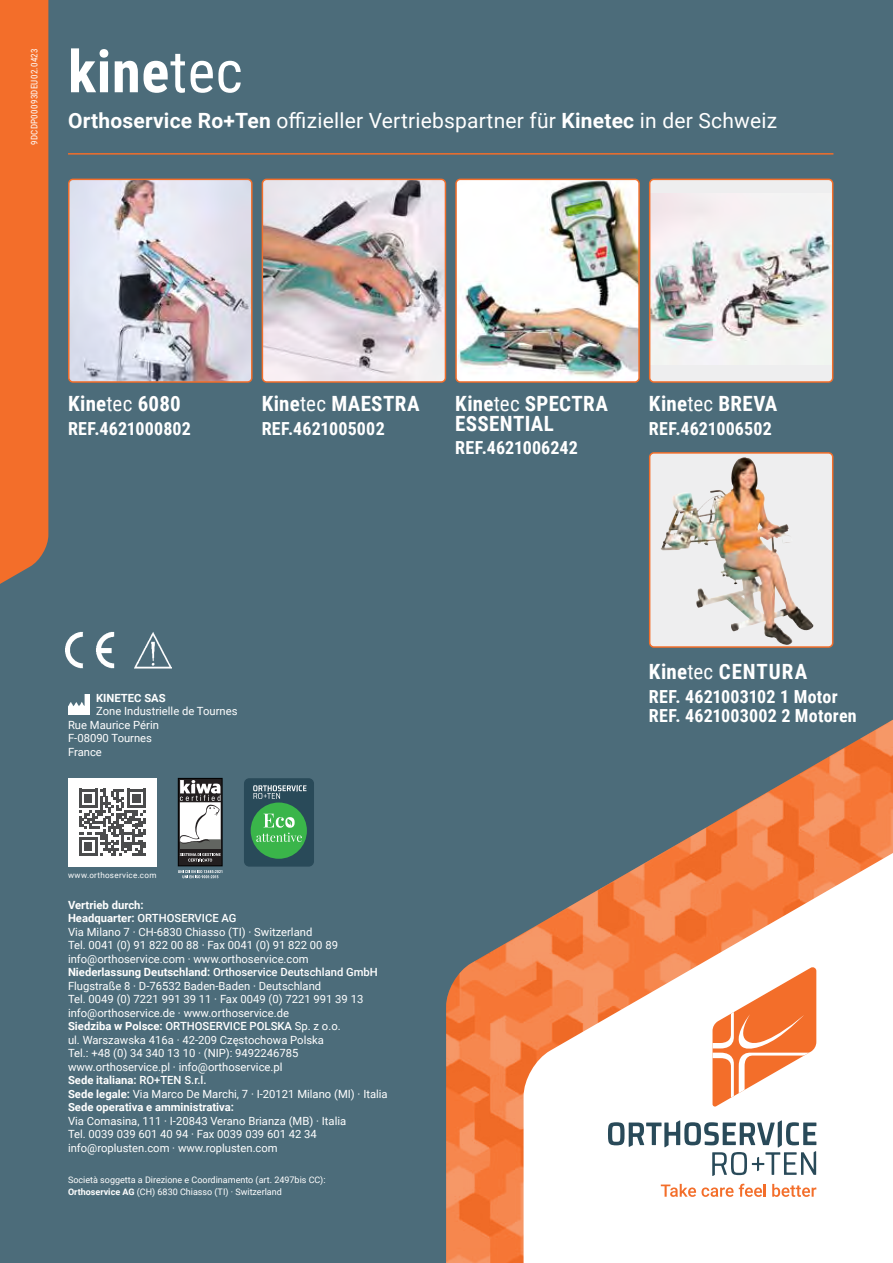
<style>
.page{position:relative;width:893px;height:1263px;background:#4c6c7a}
.page>*{position:absolute;margin:0;border:0;box-sizing:border-box;transform-origin:0 0}
.t1{font:700 58.5px "Roboto Condensed";color:#fff}
.t2{font:21px "Roboto";letter-spacing:.01em;color:#fff}
.t3{font:700 21px/19.5px "Roboto Condensed";letter-spacing:.015em;color:#fff}
.t4{font:700 21px "Roboto Condensed";letter-spacing:.04em;color:#fff}
.t5{font:700 18px/19.5px "Roboto Condensed";letter-spacing:.01em;color:#fff}
.t6{font:11.25px/13.5px "Roboto";color:#fff}
.t7{font:700 11.25px "Roboto";color:#fff}
.t8{font:9px/12px "Roboto";color:#fff}
.t9{font:9px "Roboto Condensed";letter-spacing:.035em;color:#fff}
.t10{font:8.1px "Roboto";letter-spacing:.035em;color:#fff}
.s1{font-weight:400}
.s2{font-weight:700}
.s3{font-weight:500}
</style>
<div class="page">
<div style="left:0;top:0;width:48px;height:584px;background:#f36e2a"></div>
<img style="left:446px;top:722px;width:447px;height:541px">
<svg style="left:524px;top:839px;width:369px;height:424px;background:#f1d1c1"></svg>
<svg style="left:608px;top:1120px;width:208px;height:56px;background:#c7cfd3"></svg>
<svg style="left:661px;top:1184px;width:105px;height:13px"></svg>
<svg style="left:772px;top:1184px;width:44px;height:13px"></svg>
<svg style="left:712px;top:966px;width:104px;height:141px;background:#f8b491"></svg>
<div style="left:68px;top:778px;width:88px;height:89px;background:#fff"></div>
<svg style="left:79px;top:789px;width:67px;height:67px"></svg>
<hr style="left:68px;top:153px;width:765px;height:2px;background:#f36e2a">
<img style="left:65px;top:631px;width:49px;height:38px">
<img style="left:134px;top:632px;width:38px;height:37px">
<div style="left:650px;top:179px;width:183px;height:203px;background:#eeeeef;border-radius:4px"></div>
<img style="left:651px;top:197px;width:180px;height:160px">
<div style="left:649px;top:179px;width:184px;height:204px;border:1px solid #f36e2a;border-radius:4px"></div>
<svg style="left:650px;top:453px;width:183px;height:194px;background:#e1d6cf"></svg>
<img style="left:661px;top:459px;width:78px;height:118px">
<div style="left:649px;top:452px;width:184px;height:196px;border:1px solid #f36e2a;border-radius:4px"></div>
<img style="left:262px;top:179px;width:183px;height:202px">
<div style="left:262px;top:179px;width:184px;height:204px;border:1px solid #f36e2a;border-radius:4px"></div>
<img style="left:70px;top:181px;width:181px;height:200px">
<div style="left:68px;top:179px;width:185px;height:204px;border:1px solid #f36e2a;border-radius:4px"></div>
<img style="left:457px;top:181px;width:181px;height:200px">
<div style="left:455px;top:179px;width:185px;height:204px;border:1px solid #f36e2a;border-radius:4px"></div>
<div style="left:178px;top:778px;width:44px;height:88px;background:#231f20"></div>
<div style="left:178px;top:778px;width:44px;height:88px;border:1px solid #000001"></div>
<div style="left:180px;top:839px;width:41px;height:10px;background:#626561"></div>
<svg style="left:180px;top:780px;width:41px;height:64px"></svg>
<svg style="left:180px;top:853px;width:41px;height:8px"></svg>
<svg style="left:178px;top:870px;width:44px;height:8px"></svg>
<img style="left:68px;top:694px;width:22px;height:21px">
<div style="left:244px;top:778px;width:70px;height:89px;background:#294a59;border-radius:5px"></div>
<div style="left:251px;top:802px;width:56px;height:57px;background:#3ab54a;border-radius:50%"></div>
<svg style="left:256px;top:814px;width:46px;height:28px"></svg>
<svg style="left:253px;top:785px;width:53px;height:14px"></svg>
<p class="t9" style="left:28px;top:145px;width:98px;rotate:-90deg">9DCDP00093DEU02.0423</p>
<h1 class="t1" style="left:68px;top:30px;width:176px">kine<span class="s1">tec</span></h1>
<h2 class="t2" style="left:68px;top:106px;width:711px"><span class="s2">Orthoservice Ro+Ten</span> offizieller Vertriebspartner für <span class="s2">Kinetec</span> in der Schweiz</h2>
<h2 class="t3" style="left:68px;top:393px;width:114px">Kine<span class="s1">tec</span> 6080</h2>
<h3 class="t5" style="left:68px;top:418px;width:125px">REF.4621000802</h3>
<h2 class="t3" style="left:262px;top:393px;width:160px">Kine<span class="s1">tec</span> MAESTRA</h2>
<h3 class="t5" style="left:262px;top:418px;width:125px">REF.4621005002</h3>
<h2 class="t3" style="left:455px;top:393px;width:154px">Kine<span class="s1">tec</span> SPECTRA<br>ESSENTIAL</h2>
<h3 class="t5" style="left:455px;top:438px;width:124px">REF.4621006242</h3>
<h2 class="t3" style="left:649px;top:393px;width:130px">Kine<span class="s1">tec</span> BREVA</h2>
<h3 class="t5" style="left:649px;top:418px;width:125px">REF.4621006502</h3>
<p class="t7" style="left:96px;top:690px;width:71px">KINETEC SAS</p>
<p class="t6" style="left:68px;top:704px;width:171px;text-indent:28px">Zone Industrielle de Tournes<br>Rue Maurice Périn<br>F-08090 Tournes<br>France</p>
<p class="t10" style="left:68px;top:869px;width:90px">www.orthoservice.com</p>
<p class="t6" style="left:68px;top:897px;width:321px"><span class="s2">Vertrieb durch:<br>Headquarter:</span> <span class="s3">ORTHOSERVICE AG<br></span>Via Milano 7 · CH-6830 Chiasso (TI) · Switzerland<br>Tel. 0041 (0) 91 822 00 88 · Fax 0041 (0) 91 822 00 89 info@orthoservice.com · www.orthoservice.com<br><span class="s2">Niederlassung Deutschland:</span> <span class="s3">Orthoservice Deutschland GmbH </span>Flugstraße 8 · D-76532 Baden-Baden · Deutschland<br>Tel. 0049 (0) 7221 991 39 11 · Fax 0049 (0) 7221 991 39 13 info@orthoservice.de · www.orthoservice.de<br><span class="s2">Siedziba w Polsce:</span> <span class="s3">ORTHOSERVICE POLSKA</span> Sp. z o.o.<br>ul. Warszawska 416a · 42-209 Częstochowa Polska<br>Tel.: +48 (0) 34 340 13 10 · (NIP): 9492246785 www.orthoservice.pl · info@orthoservice.pl<br><span class="s2">Sede italiana:</span> <span class="s3">RO+TEN S.r.l.<br></span><span class="s2">Sede legale:</span> Via Marco De Marchi, 7 · I-20121 Milano (MI) · Italia <span class="s2">Sede operativa e amministrativa:</span></p>
<p class="t6" style="left:68px;top:1113px;width:280px">Via Comasina, 111 · I-20843 Verano Brianza (MB) · Italia<br>Tel. 0039 039 601 40 94 · Fax 0039 039 601 42 34 info@roplusten.com · www.roplusten.com</p>
<p class="t8" style="left:68px;top:1173px;width:259px">Società soggetta a Direzione e Coordinamento (art. 2497bis CC):<br><span class="s2">Orthoservice AG</span> (CH) 6830 Chiasso (TI) · Switzerland</p>
<h2 class="t4" style="left:649px;top:657px;width:160px">Kine<span class="s1">tec</span> CENTURA</h2>
<h3 class="t5" style="left:649px;top:686px;width:209px">REF. 4621003102 1 Motor<br>REF. 4621003002 2 Motoren</h3>
</div>
